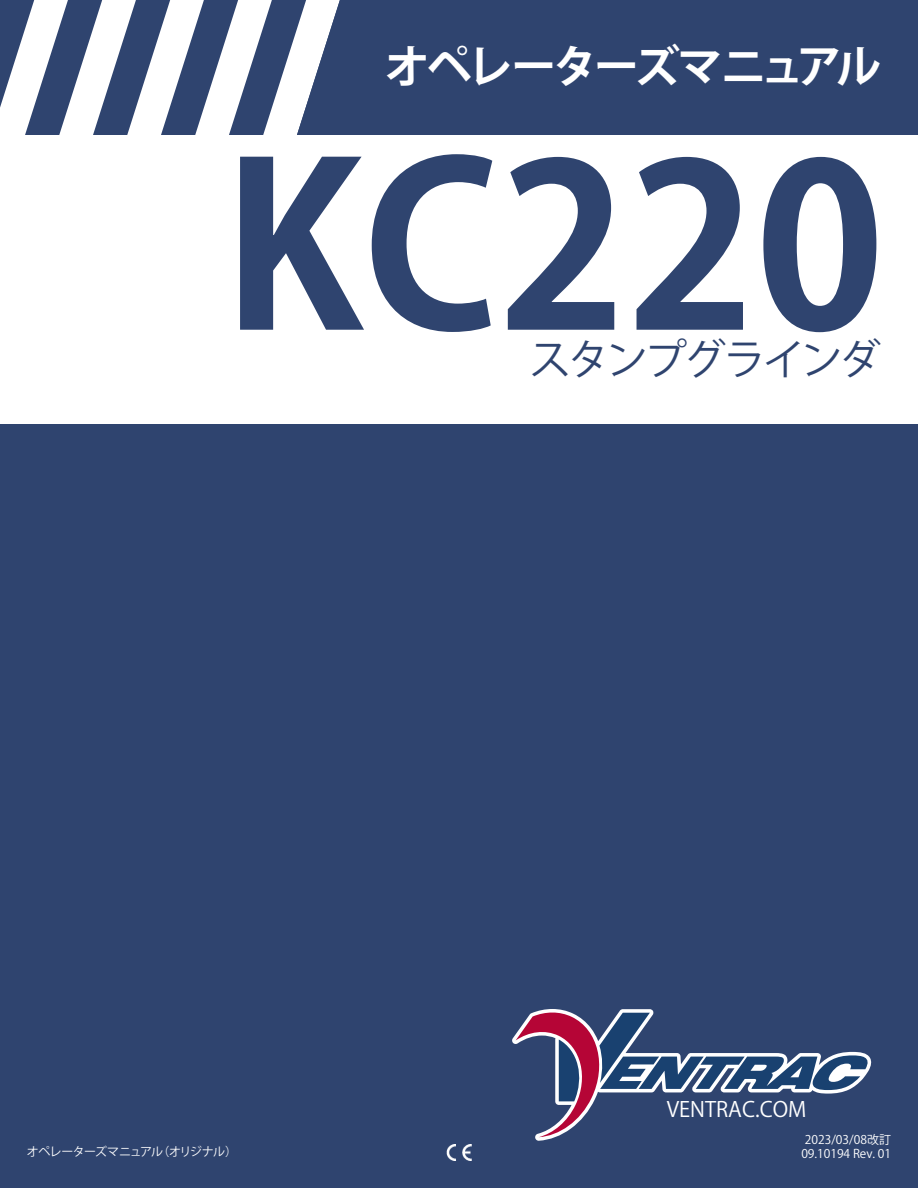
<style>
.page{position:relative;width:918px;height:1188px;background:#fff}
.page>*{position:absolute;margin:0;border:0;box-sizing:border-box;transform-origin:0 0}
.t1{font:700 225px "Koz Go Pro";color:#2f446f}
.t2{font:700 45px "Koz Go Pro";letter-spacing:-.08em;color:#fff}
.t3{font:42px "Koz Go Pro";letter-spacing:-.075em;color:#2f446f}
.t4{font:21px "Koz Go Pro";color:#fff}
.t5{font:12px "Koz Go Pro";color:#fff}
.t6{font:12px "Koz Go Pro";letter-spacing:-.06em;color:#fff}
</style>
<div class="page">
<div style="left:0;top:424px;width:918px;height:764px;background:#2f446f"></div>
<svg style="left:0;top:0;width:321px;height:135px"></svg>
<div style="left:321px;top:0;width:597px;height:135px;background:#2f446f"></div>
<svg style="left:512px;top:1009px;width:141px;height:132px"></svg>
<svg style="left:516px;top:1011px;width:356px;height:126px"></svg>
<img style="left:447px;top:1144px;width:24px;height:17px">
<h2 class="t2" style="left:385px;top:37px;width:498px">オペレーターズマニュアル</h2>
<h1 class="t1" style="left:223px;top:102px;width:663px">KC220</h1>
<h3 class="t3" style="left:529px;top:333px;width:353px">スタンプグラインダ</h3>
<h3 class="t4" style="left:667px;top:1095px;width:141px">VENTRAC.COM</h3>
<p class="t5" style="left:805px;top:1132px;width:88px">2023/03/08改訂</p>
<p class="t6" style="left:27px;top:1144px;width:212px">オペレーターズマニュアル（オリジナル）</p>
<p class="t5" style="left:801px;top:1146px;width:91px">09.10194 Rev. 01</p>
</div>
